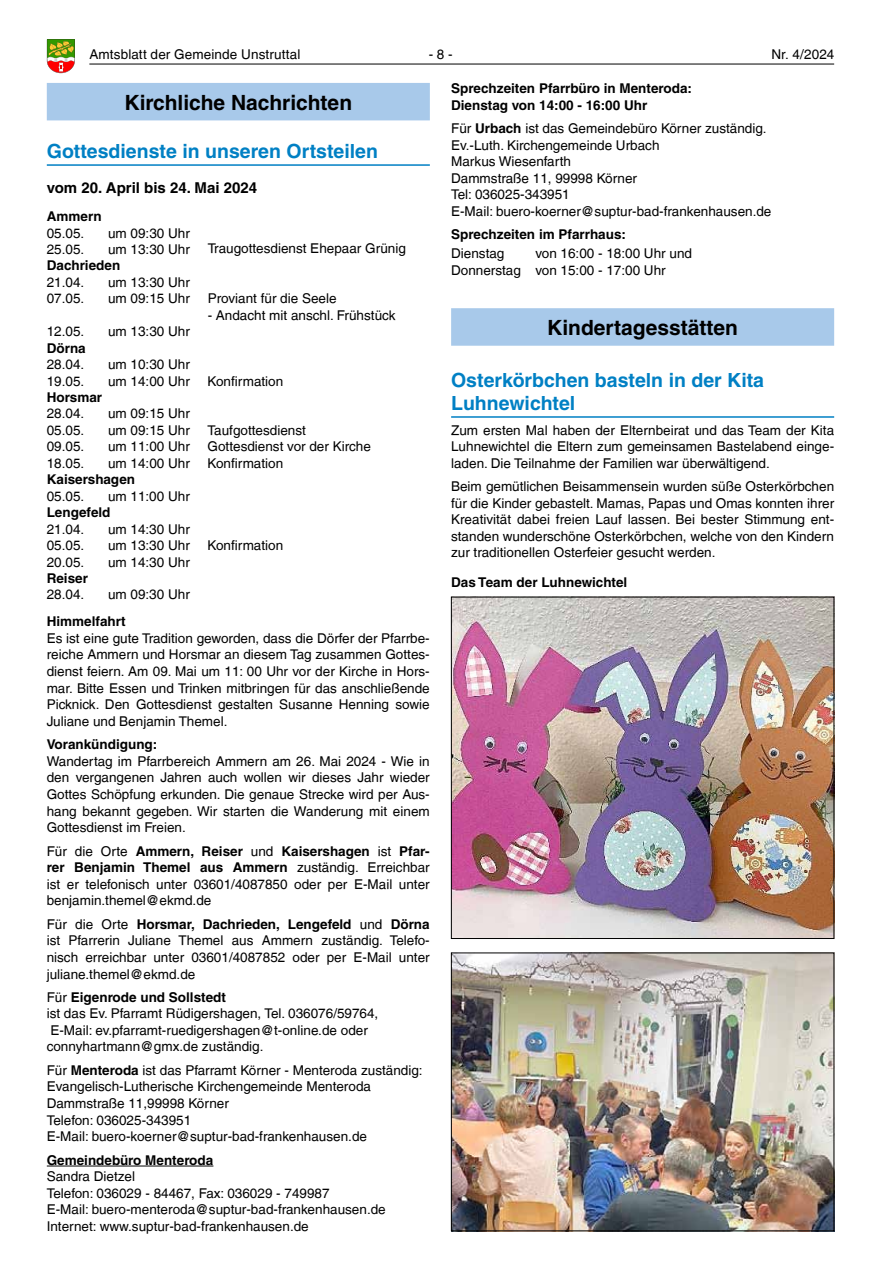
<style>
.page{position:relative;width:881px;height:1263px;background:#fff}
.page>*{position:absolute;margin:0;border:0;box-sizing:border-box;transform-origin:0 0}
.t1{font:700 21px "Helvetica LT";color:#000}
.t2{font:700 19.5px/22.5px "Helvetica LT";color:#0080c4}
.t3{font:700 15px "Helvetica LT";color:#000}
.t4{font:13.5px/16.6px "Helvetica LT";color:#000;text-align:justify}
.t5{font:700 13.5px/16.5px "Helvetica LT";color:#000}
.s1{font-weight:700}
</style>
<div class="page">
<hr style="left:89px;top:64px;width:744px;height:1px;background:#000">
<svg style="left:47px;top:40px;width:28px;height:33px"></svg>
<div style="left:47px;top:83px;width:382px;height:37px;background:#a8c9ea"></div>
<hr style="left:47px;top:164px;width:382px;height:2px;background:#0080c4">
<hr style="left:47px;top:1166px;width:166px;height:1px;background:#000">
<div style="left:451px;top:308px;width:382px;height:38px;background:#a8c9ea"></div>
<hr style="left:451px;top:416px;width:382px;height:2px;background:#0080c4">
<img style="left:453px;top:599px;width:378px;height:338px">
<div style="left:451px;top:597px;width:382px;height:342px;border:1px solid #000"></div>
<img style="left:453px;top:955px;width:378px;height:274px">
<div style="left:451px;top:953px;width:382px;height:278px;border:1px solid #000"></div>
<p class="t4" style="left:89px;top:46px;width:212px">Amtsblatt der Gemeinde Unstruttal</p>
<p class="t4" style="left:428px;top:46px;width:26px">- 8 -</p>
<p class="t4" style="left:771px;top:46px;width:64px">Nr. 4/2024</p>
<h1 class="t1" style="left:124px;top:90px;width:229px">Kirchliche Nachrichten</h1>
<h2 class="t2" style="left:47px;top:139px;width:332px">Gottesdienste in unseren Ortsteilen</h2>
<p class="t3" style="left:47px;top:179px;width:212px">vom 20. April bis 24. Mai 2024</p>
<p class="t5" style="left:47px;top:208px;width:56px">Ammern</p>
<p class="t4" style="left:47px;top:224px;width:39px">05.05.</p>
<p class="t4" style="left:108px;top:224px;width:83px">um 09:30 Uhr</p>
<p class="t4" style="left:47px;top:241px;width:39px">25.05.</p>
<p class="t4" style="left:108px;top:241px;width:83px">um 13:30 Uhr</p>
<p class="t4" style="left:207px;top:240px;width:200px">Traugottesdienst Ehepaar Grünig</p>
<p class="t5" style="left:47px;top:257px;width:75px">Dachrieden</p>
<p class="t4" style="left:47px;top:274px;width:39px">21.04.</p>
<p class="t4" style="left:108px;top:274px;width:83px">um 13:30 Uhr</p>
<p class="t4" style="left:47px;top:290px;width:39px">07.05.</p>
<p class="t4" style="left:108px;top:290px;width:83px">um 09:15 Uhr</p>
<p class="t4" style="left:207px;top:290px;width:130px">Proviant für die Seele</p>
<p class="t4" style="left:207px;top:307px;width:189px">- Andacht mit anschl. Frühstück</p>
<p class="t4" style="left:47px;top:323px;width:39px">12.05.</p>
<p class="t4" style="left:108px;top:323px;width:83px">um 13:30 Uhr</p>
<p class="t5" style="left:47px;top:339px;width:41px">Dörna</p>
<p class="t4" style="left:47px;top:356px;width:39px">28.04.</p>
<p class="t4" style="left:108px;top:356px;width:83px">um 10:30 Uhr</p>
<p class="t4" style="left:47px;top:372px;width:39px">19.05.</p>
<p class="t4" style="left:108px;top:372px;width:83px">um 14:00 Uhr</p>
<p class="t4" style="left:207px;top:372px;width:77px">Konfirmation</p>
<p class="t5" style="left:47px;top:389px;width:57px">Horsmar</p>
<p class="t4" style="left:47px;top:405px;width:39px">28.04.</p>
<p class="t4" style="left:108px;top:405px;width:83px">um 09:15 Uhr</p>
<p class="t4" style="left:47px;top:422px;width:39px">05.05.</p>
<p class="t4" style="left:108px;top:422px;width:83px">um 09:15 Uhr</p>
<p class="t4" style="left:207px;top:422px;width:100px">Taufgottesdienst</p>
<p class="t4" style="left:47px;top:438px;width:39px">09.05.</p>
<p class="t4" style="left:108px;top:438px;width:83px">um 11:00 Uhr</p>
<p class="t4" style="left:207px;top:438px;width:165px">Gottesdienst vor der Kirche</p>
<p class="t4" style="left:47px;top:455px;width:39px">18.05.</p>
<p class="t4" style="left:108px;top:455px;width:83px">um 14:00 Uhr</p>
<p class="t4" style="left:207px;top:455px;width:77px">Konfirmation</p>
<p class="t5" style="left:47px;top:471px;width:90px">Kaisershagen</p>
<p class="t4" style="left:47px;top:488px;width:39px">05.05.</p>
<p class="t4" style="left:108px;top:488px;width:83px">um 11:00 Uhr</p>
<p class="t5" style="left:47px;top:504px;width:65px">Lengefeld</p>
<p class="t4" style="left:47px;top:520px;width:39px">21.04.</p>
<p class="t4" style="left:108px;top:520px;width:83px">um 14:30 Uhr</p>
<p class="t4" style="left:47px;top:537px;width:39px">05.05.</p>
<p class="t4" style="left:108px;top:537px;width:83px">um 13:30 Uhr</p>
<p class="t4" style="left:207px;top:537px;width:77px">Konfirmation</p>
<p class="t4" style="left:47px;top:553px;width:39px">20.05.</p>
<p class="t4" style="left:108px;top:553px;width:83px">um 14:30 Uhr</p>
<p class="t5" style="left:47px;top:570px;width:43px">Reiser</p>
<p class="t4" style="left:47px;top:586px;width:39px">28.04.</p>
<p class="t4" style="left:108px;top:586px;width:83px">um 09:30 Uhr</p>
<p class="t5" style="left:47px;top:613px;width:81px">Himmelfahrt</p>
<p class="t4" style="left:47px;top:630px;width:384px">Es ist eine gute Tradition geworden, dass die Dörfer der Pfarrbe&shy;reiche Ammern und Horsmar an diesem Tag zusammen Gottes&shy;dienst feiern. Am 09. Mai um 11: 00 Uhr vor der Kirche in Hors&shy;mar. Bitte Essen und Trinken mitbringen für das anschließende Picknick. Den Gottesdienst gestalten Susanne Henning sowie Juliane und Benjamin Themel.</p>
<p class="t5" style="left:47px;top:736px;width:112px">Vorankündigung:</p>
<p class="t4" style="left:47px;top:753px;width:384px">Wandertag im Pfarrbereich Ammern am 26. Mai 2024 - Wie in den vergangenen Jahren auch wollen wir dieses Jahr wieder Gottes Schöpfung erkunden. Die genaue Strecke wird per Aus&shy;hang bekannt gegeben. Wir starten die Wanderung mit einem Gottesdienst im Freien.</p>
<p class="t4" style="left:47px;top:842px;width:384px">Für die Orte <span class="s1">Ammern, Reiser</span> und <span class="s1">Kaisershagen</span> ist <span class="s1">Pfar&shy;rer Benjamin Themel aus Ammern</span> zuständig. Erreichbar ist er telefonisch unter 03601/4087850 oder per E-Mail unter benjamin.themel@ekmd.de</p>
<p class="t4" style="left:47px;top:916px;width:384px">Für die Orte <span class="s1">Horsmar, Dachrieden, Lengefeld</span> und <span class="s1">Dörna </span>ist Pfarrerin Juliane Themel aus Ammern zuständig. Telefo&shy;nisch erreichbar unter 03601/4087852 oder per E-Mail unter juliane.themel@ekmd.de</p>
<p class="t4" style="left:47px;top:988px;width:333px;text-align:left">Für <span class="s1">Eigenrode und Sollstedt<br></span>ist das Ev. Pfarramt Rüdigershagen, Tel. 036076/59764, E-Mail: ev.pfarramt-ruedigershagen@t-online.de oder connyhartmann@gmx.de zuständig.</p>
<p class="t4" style="left:47px;top:1061px;width:377px;text-align:left">Für <span class="s1">Menteroda</span> ist das Pfarramt Körner - Menteroda zuständig:<br>Evangelisch-Lutherische Kirchengemeinde Menteroda Dammstraße 11,99998 Körner<br>Telefon: 036025-343951<br>E-Mail: buero-koerner@suptur-bad-frankenhausen.de</p>
<p class="t5" style="left:47px;top:1151px;width:168px">Gemeindebüro Menteroda</p>
<p class="t4" style="left:47px;top:1168px;width:340px;text-align:left">Sandra Dietzel<br>Telefon: 036029 - 84467, Fax: 036029 - 749987<br>E-Mail: buero-menteroda@suptur-bad-frankenhausen.de Internet: www.suptur-bad-frankenhausen.de</p>
<p class="t5" style="left:451px;top:80px;width:242px">Sprechzeiten Pfarrbüro in Menteroda:<br>Dienstag von 14:00 - 16:00 Uhr</p>
<p class="t4" style="left:451px;top:120px;width:322px;text-align:left">Für <span class="s1">Urbach</span> ist das Gemeindebüro Körner zuständig.<br>Ev.-Luth. Kirchengemeinde Urbach<br>Markus Wiesenfarth<br>Dammstraße 11, 99998 Körner<br>Tel: 036025-343951<br>E-Mail: buero-koerner@suptur-bad-frankenhausen.de</p>
<p class="t5" style="left:451px;top:226px;width:176px">Sprechzeiten im Pfarrhaus:</p>
<p class="t4" style="left:451px;top:245px;width:55px">Dienstag</p>
<p class="t4" style="left:451px;top:245px;width:242px;text-indent:84px">von 16:00 - 18:00 Uhr und<br>Donnerstag von 15:00 - 17:00 Uhr</p>
<h1 class="t1" style="left:547px;top:315px;width:192px">Kindertagesstätten</h1>
<h2 class="t2" style="left:451px;top:369px;width:314px">Osterkörbchen basteln in der Kita<br>Luhnewichtel</h2>
<p class="t4" style="left:451px;top:422px;width:384px">Zum ersten Mal haben der Elternbeirat und das Team der Kita Luhnewichtel die Eltern zum gemeinsamen Bastelabend einge&shy;laden. Die Teilnahme der Familien war überwältigend.</p>
<p class="t4" style="left:451px;top:478px;width:384px">Beim gemütlichen Beisammensein wurden süße Osterkörbchen für die Kinder gebastelt. Mamas, Papas und Omas konnten ihrer Kreativität dabei freien Lauf lassen. Bei bester Stimmung ent&shy;standen wunderschöne Osterkörbchen, welche von den Kindern zur traditionellen Osterfeier gesucht werden.</p>
<p class="t5" style="left:451px;top:574px;width:178px">Das Team der Luhnewichtel</p>
</div>
